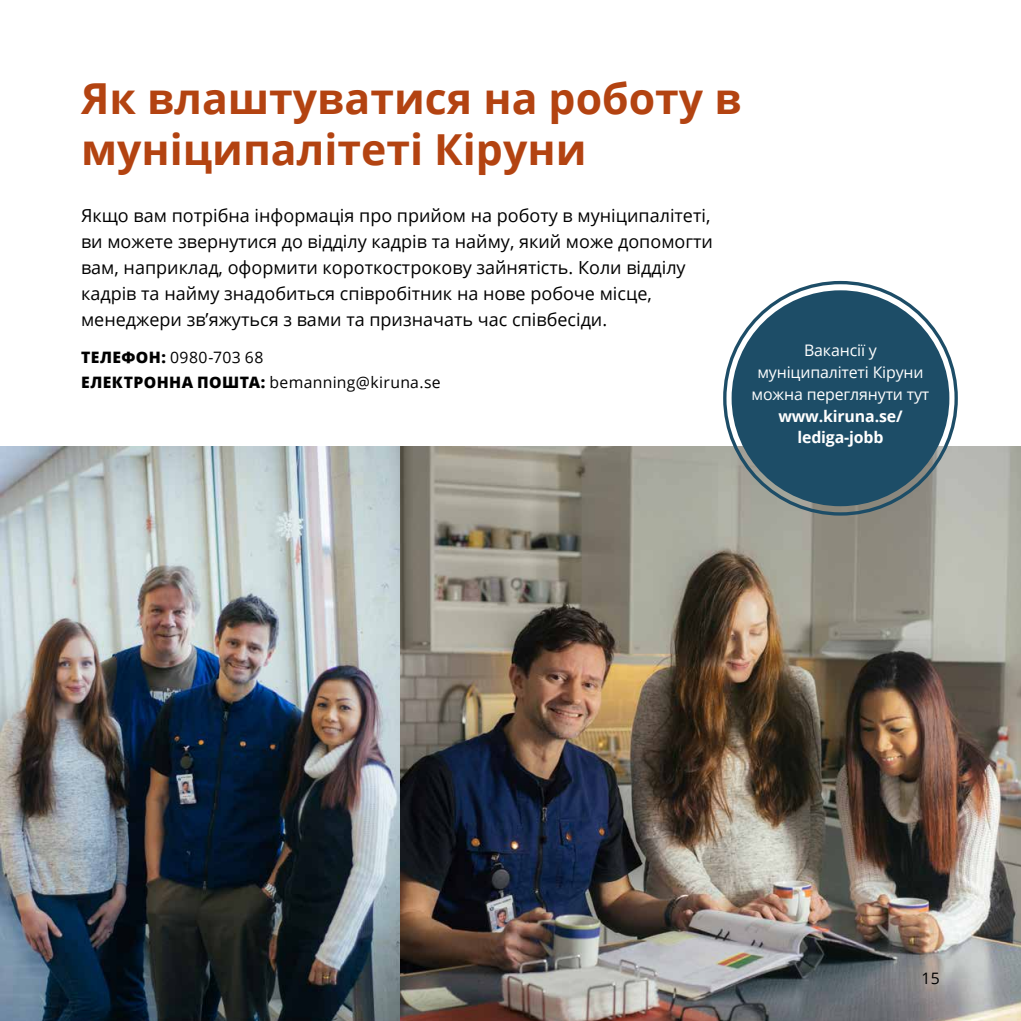
<style>
.page{position:relative;width:1021px;height:1021px;background:#fff}
.page>*{position:absolute;margin:0;border:0;box-sizing:border-box;transform-origin:0 0}
.t1{font:700 42.75px/51.3px "Open Sans";color:#b34311}
.t2{font:18px/25.9px "Open Sans";color:#000}
.t3{font:15.97px/21.6px "Open Sans";letter-spacing:-.01em;color:#fff;text-align:center}
.t4{font:700 15.97px/21.6px "Open Sans";letter-spacing:-.01em;color:#fff;text-align:center}
.t5{font:15.75px/24.8px "Open Sans";letter-spacing:.02em;color:#000}
.s1{font-weight:800}
</style>
<div class="page">
<img style="left:0;top:447px;width:1020px;height:573px">
<div style="left:731px;top:290px;width:218px;height:216px;background:#1d4d67;border-radius:50%"></div>
<h1 class="t1" style="left:81px;top:71px;width:662px">Як влаштуватися на роботу в муніципалітеті Кіруни</h1>
<p class="t2" style="left:81px;top:202px;width:633px">Якщо вам потрібна інформація про прийом на роботу в муніципалітеті, ви можете звернутися до відділу кадрів та найму, який може допомогти вам, наприклад, оформити короткострокову зайнятість. Коли відділу кадрів та найму знадобиться співробітник на нове робоче місце, менеджери зв’яжуться з вами та призначать час співбесіди.</p>
<p class="t5" style="left:81px;top:345px;width:361px"><span class="s1">ТЕЛЕФОН:</span> 0980-703 68<br><span class="s1">ЕЛЕКТРОННА ПОШТА:</span> bemanning@kiruna.se</p>
<p class="t3" style="left:751px;top:339px;width:179px">Вакансії у муніципалітеті Кіруни можна переглянути тут</p>
<p class="t4" style="left:778px;top:404px;width:126px">www.kiruna.se/ lediga-jobb</p>
<p class="t5" style="left:921px;top:965px;width:20px">15</p>
</div>
